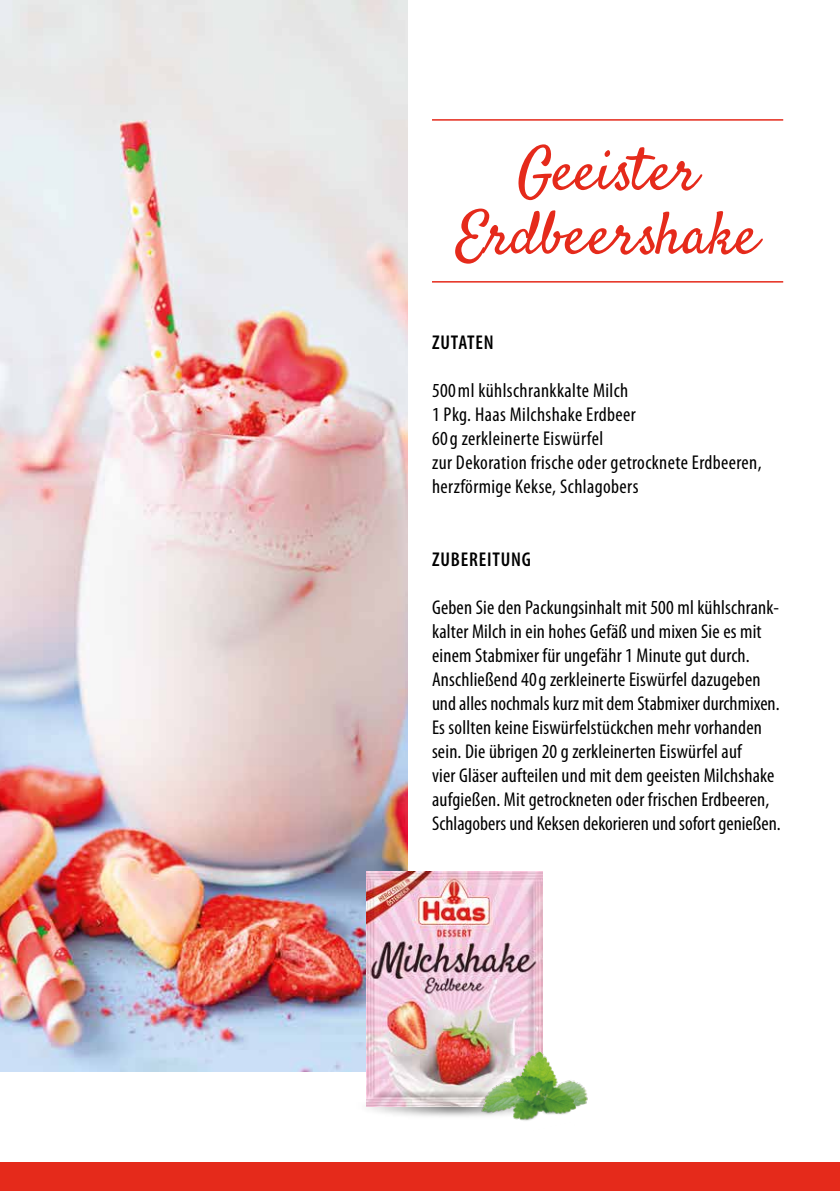
<style>
.page{position:relative;width:840px;height:1191px;background:#fff}
.page>*{position:absolute;margin:0;border:0;box-sizing:border-box;transform-origin:0 0}
.t1{font:60px/64px "Satisfy Pro";letter-spacing:-.005em;color:#e52a1b;text-align:center}
.t2{font:condensed 20px/24px "Myriad Pro";letter-spacing:.01em;color:#000}
.t3{font:600 condensed 20px "Myriad Pro";letter-spacing:.04em;color:#000}
</style>
<div class="page">
<hr style="left:432px;top:119px;width:350px;height:2px;background:#e52a1b">
<hr style="left:432px;top:281px;width:350px;height:1px;background:#e52a1b">
<img style="left:0;top:0;width:408px;height:1071px">
<img style="left:366px;top:872px;width:176px;height:234px">
<img style="left:470px;top:1045px;width:118px;height:77px">
<div style="left:0;top:1162px;width:839px;height:29px;background:#e52a1b"></div>
<h1 class="t1" style="left:456px;top:143px;width:302px">Geeister<br>Erdbeershake</h1>
<p class="t3" style="left:432px;top:332px;width:63px">ZUTATEN</p>
<p class="t2" style="left:432px;top:378px;width:331px">500 ml kühlschrankkalte Milch<br>1 Pkg. Haas Milchshake Erdbeer<br>60 g zerkleinerte Eiswürfel<br>zur Dekoration frische oder getrocknete Erdbeeren, herzförmige Kekse, Schlagobers</p>
<p class="t3" style="left:432px;top:548px;width:100px">ZUBEREITUNG</p>
<p class="t2" style="left:432px;top:594px;width:350px">Geben Sie den Packungsinhalt mit 500 ml kühlschrank&shy;kalter Milch in ein hohes Gefäß und mixen Sie es mit einem Stabmixer für ungefähr 1 Minute gut durch.<br>Anschließend 40 g zerkleinerte Eiswürfel dazugeben und alles nochmals kurz mit dem Stabmixer durchmixen.<br>Es sollten keine Eiswürfelstückchen mehr vorhanden sein. Die übrigen 20 g zerkleinerten Eiswürfel auf<br>vier Gläser aufteilen und mit dem geeisten Milchshake aufgießen. Mit getrockneten oder frischen Erdbeeren, Schlagobers und Keksen dekorieren und sofort genießen.</p>
</div>
